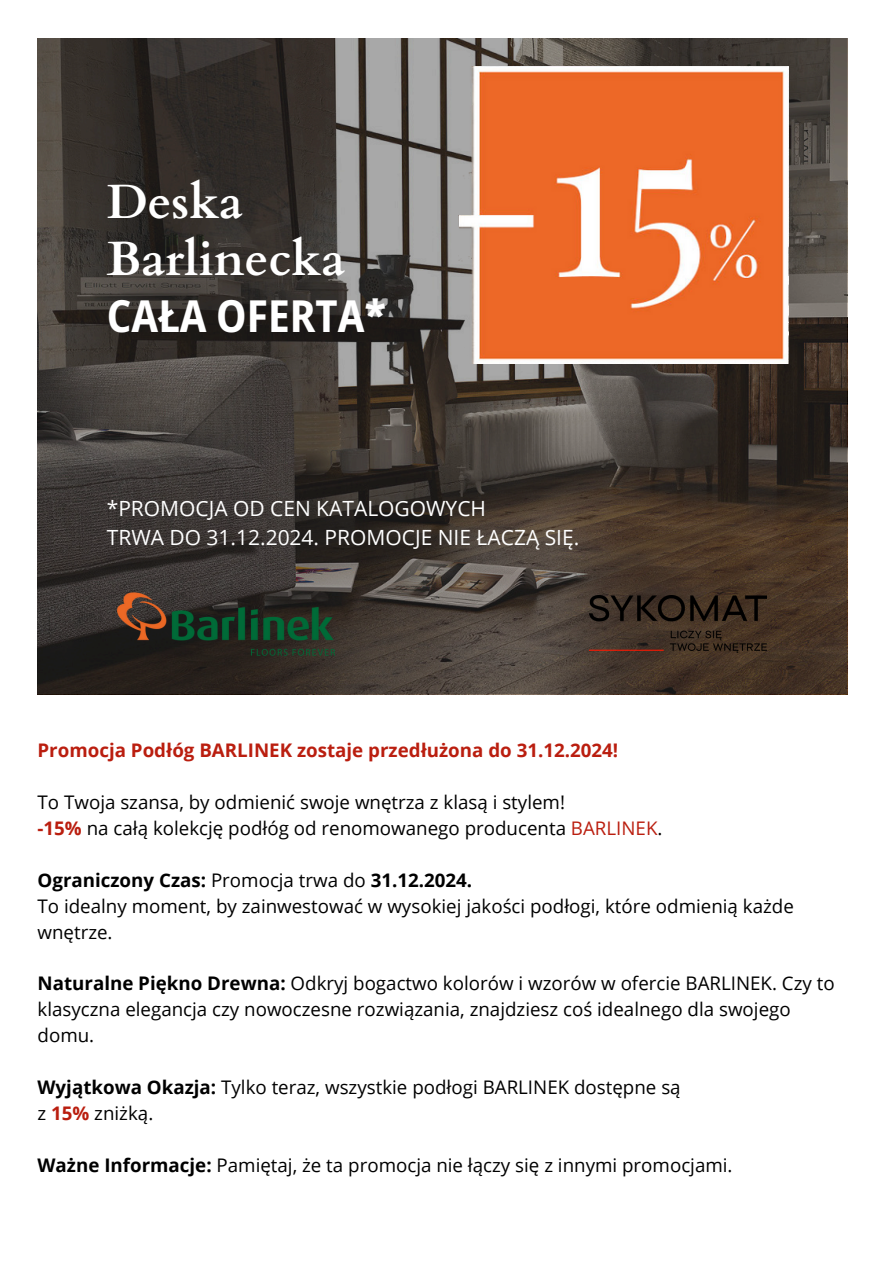
<style>
.page{position:relative;width:894px;height:1264px;background:#fff}
.page>*{position:absolute;margin:0;border:0;box-sizing:border-box;transform-origin:0 0}
.t1{font:700 48px/56.2px "Cardo";color:#fff}
.t2{font:700 semi-condensed 43.95px "Open Sans";color:#fff}
.t3{font:21px/29.2px "Open Sans";color:#fff}
.t4{font:18.75px/26px "Open Sans";color:#000}
.t5{font:700 18.75px "Open Sans";color:#ba1e0f}
.t6{font:700 18.75px "Open Sans";color:#000}
.s1{font-weight:700;color:#ba1e0f}
.s2{color:#ba1e0f}
.s3{font-weight:400}
.s4{font-weight:700}
</style>
<div class="page">
<svg style="left:38px;top:39px;width:808px;height:655px;background:#47403a"></svg>
<img style="left:589px;top:595px;width:177px;height:58px">
<img style="left:96px;top:577px;width:260px;height:94px">
<img style="left:458px;top:66px;width:329px;height:297px">
<p class="t1" style="left:107px;top:175px;width:240px">Deska<br>Barlinecka</p>
<p class="t2" style="left:107px;top:285px;width:281px">CAŁA OFERTA*</p>
<p class="t3" style="left:107px;top:493px;width:474px">*PROMOCJA OD CEN KATALOGOWYCH<br>TRWA DO 31.12.2024. PROMOCJE NIE ŁACZĄ SIĘ.</p>
<p class="t5" style="left:38px;top:737px;width:582px">Promocja Podłóg BARLINEK zostaje przedłużona do 31.12.2024!</p>
<h2 class="t4" style="left:38px;top:788px;width:529px">To Twoja szansa, by odmienić swoje wnętrza z klasą i stylem!</h2>
<h1 class="t4" style="left:38px;top:814px;width:626px"><span class="s1">-15%</span> na całą kolekcję podłóg od renomowanego producenta <span class="s2">BARLINEK</span>.</h1>
<h3 class="t6" style="left:38px;top:866px;width:436px">Ograniczony Czas: <span class="s3">Promocja trwa do</span> 31.12.2024.</h3>
<p class="t4" style="left:38px;top:892px;width:757px">To idealny moment, by zainwestować w wysokiej jakości podłogi, które odmienią każde wnętrze.</p>
<p class="t4" style="left:38px;top:970px;width:798px"><span class="s4">Naturalne Piękno Drewna:</span> Odkryj bogactwo kolorów i wzorów w ofercie BARLINEK. Czy to klasyczna elegancja czy nowoczesne rozwiązania, znajdziesz coś idealnego dla swojego domu.</p>
<h4 class="t4" style="left:38px;top:1073px;width:644px"><span class="s4">Wyjątkowa Okazja:</span> Tylko teraz, wszystkie podłogi BARLINEK dostępne są</h4>
<p class="t4" style="left:38px;top:1099px;width:117px">z <span class="s1">15%</span> zniżką.</p>
<p class="t4" style="left:38px;top:1151px;width:696px"><span class="s4">Ważne Informacje:</span> Pamiętaj, że ta promocja nie łączy się z innymi promocjami.</p>
</div>
